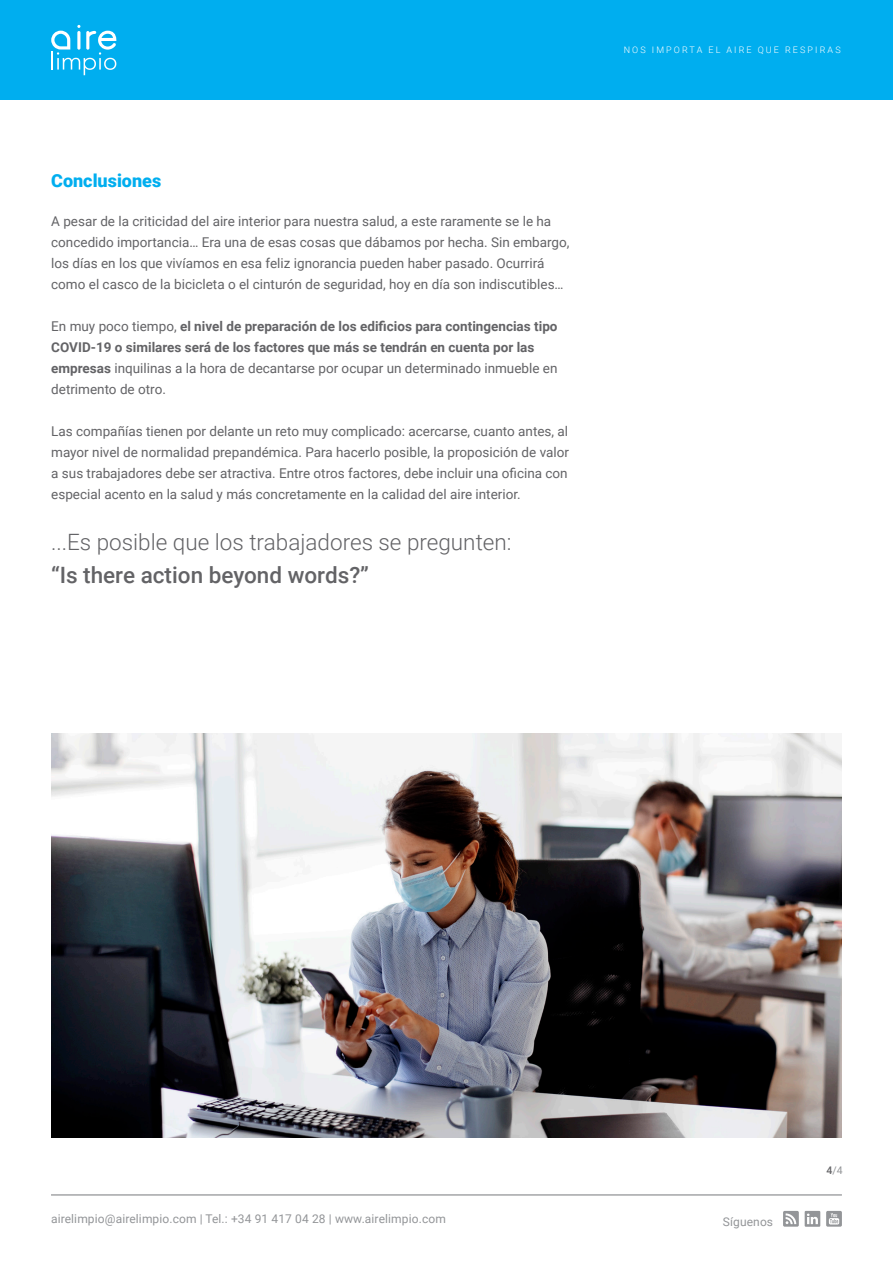
<style>
.page{position:relative;width:893px;height:1263px;background:#fff}
.page>*{position:absolute;margin:0;border:0;box-sizing:border-box;transform-origin:0 0}
.t1{font:300 22.5px "Roboto";color:#636366}
.t2{font:500 22.5px "Roboto";color:#636366}
.t3{font:900 18px "Roboto";color:#00aeef}
.t4{font:13.5px/21px "Roboto";color:#636366}
.t5{font:700 13.5px/21px "Roboto";color:#636366}
.t6{font:12px "Roboto";letter-spacing:.01em;color:#939598}
.t7{font:10.5px "Roboto";color:#939598}
.t8{font:300 9px "Roboto";letter-spacing:.235em;color:#fff}
.s1{font-weight:400}
.s2{font-weight:500;color:#636366}
</style>
<div class="page">
<div style="left:0;top:0;width:893px;height:100px;background:#00aeef"></div>
<svg style="left:805px;top:1211px;width:15px;height:16px"></svg>
<div style="left:783px;top:1211px;width:16px;height:16px;background:#939598;border-radius:2px"></div>
<svg style="left:786px;top:1213px;width:10px;height:11px"></svg>
<div style="left:826px;top:1211px;width:16px;height:16px;background:#939598;border-radius:2px"></div>
<svg style="left:829px;top:1218px;width:10px;height:6px"></svg>
<svg style="left:830px;top:1213px;width:8px;height:10px"></svg>
<svg style="left:51px;top:25px;width:65px;height:50px"></svg>
<hr style="left:51px;top:1195px;width:791px;height:1px;background:#76787b">
<img style="left:51px;top:734px;width:791px;height:403px">
<p class="t3" style="left:51px;top:168px;width:111px">Conclusiones</p>
<p class="t4" style="left:51px;top:210px;width:520px">A pesar de la criticidad del aire interior para nuestra salud, a este raramente se le ha concedido importancia… Era una de esas cosas que dábamos por hecha. Sin embargo, los días en los que vivíamos en esa feliz ignorancia pueden haber pasado. Ocurrirá como el casco de la bicicleta o el cinturón de seguridad, hoy en día son indiscutibles…</p>
<p class="t5" style="left:51px;top:315px;width:508px"><span class="s1">En muy poco tiempo,</span> el nivel de preparación de los edificios para contingencias tipo COVID-19 o similares será de los factores que más se tendrán en cuenta por las empresas <span class="s1">inquilinas a la hora de decantarse por ocupar un determinado inmueble en detrimento de otro.</span></p>
<p class="t4" style="left:51px;top:420px;width:519px;text-align:justify">Las compañías tienen por delante un reto muy complicado: acercarse, cuanto antes, al mayor nivel de normalidad prepandémica. Para hacerlo posible, la proposición de valor a sus trabajadores debe ser atractiva. Entre otros factores, debe incluir una oficina con especial acento en la salud y más concretamente en la calidad del aire interior.</p>
<p class="t1" style="left:51px;top:526px;width:462px">...Es posible que los trabajadores se pregunten:</p>
<p class="t2" style="left:51px;top:559px;width:319px">“Is there action beyond words?”</p>
<p class="t8" style="left:624px;top:44px;width:218px">NOS IMPORTA EL AIRE QUE RESPIRAS</p>
<p class="t7" style="left:826px;top:1163px;width:18px"><span class="s2">4</span>/4</p>
<p class="t6" style="left:51px;top:1210px;width:396px">airelimpio@airelimpio.com | Tel.: +34 91 417 04 28 | www.airelimpio.com</p>
<p class="t6" style="left:723px;top:1213px;width:52px">Síguenos</p>
</div>
